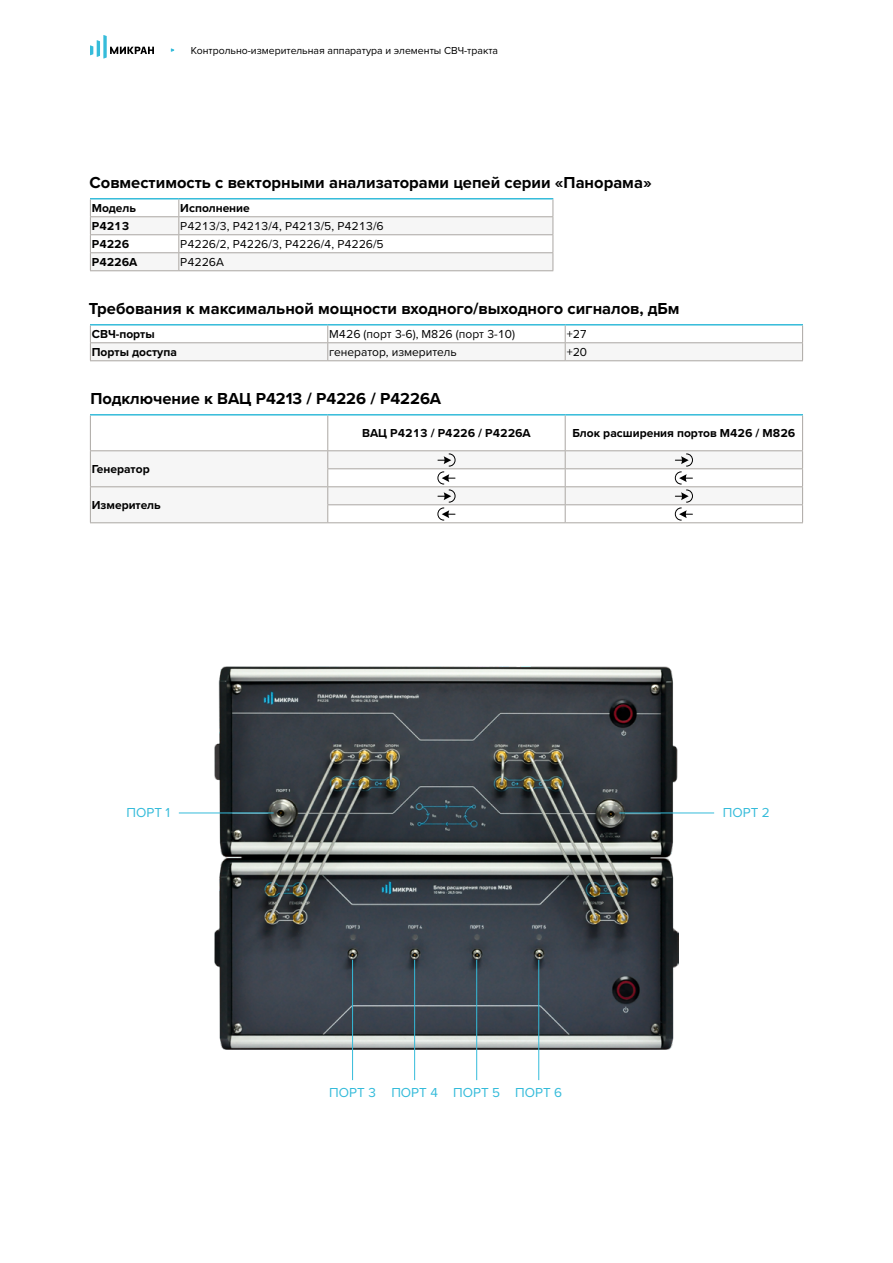
<style>
.page{position:relative;width:893px;height:1263px;background:#fff}
.page>*{position:absolute;margin:0;border:0;box-sizing:border-box;transform-origin:0 0}
.Header_4_Rus{font:700 16.5px "Proxima Nova";color:#000}
.t1{font:13.5px "Proxima Nova";color:#34bbda}
.Table_Rus{font:12px "Proxima Nova";color:#000}
.Header_Table_N_Rus{font:700 12px "Proxima Nova";color:#000}
.Table_Rus-2{font:700 12px "Proxima Nova";color:#000}
.Header_Table_N_Rus-2{font:12px "Proxima Nova";color:#000}
.t2{font:10.5px "Proxima Nova";color:#000}
</style>
<div class="page">
<img style="left:215px;top:666px;width:463px;height:383px">
<hr style="left:90px;top:198px;width:89px;height:2px;background:#34bbda">
<hr style="left:179px;top:198px;width:374px;height:2px;background:#34bbda">
<svg style="left:90px;top:200px;width:464px;height:71px"></svg>
<hr style="left:90px;top:270px;width:89px;height:1px;background:#aba7a3">
<hr style="left:179px;top:270px;width:374px;height:1px;background:#aba7a3">
<hr style="left:90px;top:324px;width:238px;height:2px;background:#34bbda">
<hr style="left:328px;top:324px;width:237px;height:2px;background:#34bbda">
<hr style="left:565px;top:324px;width:238px;height:2px;background:#34bbda">
<svg style="left:90px;top:326px;width:713px;height:34px"></svg>
<hr style="left:90px;top:360px;width:238px;height:1px;background:#aba7a3">
<hr style="left:328px;top:360px;width:237px;height:1px;background:#aba7a3">
<hr style="left:565px;top:360px;width:238px;height:1px;background:#aba7a3">
<svg style="left:91px;top:451px;width:711px;height:71px;fill:#f6f6f6"></svg>
<hr style="left:90px;top:414px;width:238px;height:2px;background:#34bbda">
<hr style="left:328px;top:414px;width:237px;height:2px;background:#34bbda">
<hr style="left:565px;top:414px;width:238px;height:2px;background:#34bbda">
<hr style="left:90px;top:416px;width:1px;height:34px;background:#aba7a3">
<hr style="left:327px;top:416px;width:1px;height:34px;background:#aba7a3">
<hr style="left:565px;top:416px;width:1px;height:34px;background:#aba7a3">
<hr style="left:802px;top:416px;width:1px;height:34px;background:#aba7a3">
<hr style="left:90px;top:450px;width:238px;height:1px;background:#aba7a3">
<hr style="left:328px;top:450px;width:237px;height:1px;background:#aba7a3">
<hr style="left:565px;top:450px;width:238px;height:1px;background:#aba7a3">
<hr style="left:327px;top:468px;width:238px;height:1px;background:#aba7a3">
<hr style="left:565px;top:468px;width:238px;height:1px;background:#aba7a3">
<hr style="left:90px;top:486px;width:238px;height:1px;background:#aba7a3">
<hr style="left:328px;top:486px;width:237px;height:1px;background:#aba7a3">
<hr style="left:565px;top:486px;width:238px;height:1px;background:#aba7a3">
<svg style="left:90px;top:451px;width:1px;height:71px"></svg>
<hr style="left:327px;top:504px;width:238px;height:1px;background:#aba7a3">
<svg style="left:327px;top:451px;width:1px;height:71px"></svg>
<hr style="left:565px;top:504px;width:238px;height:1px;background:#aba7a3">
<svg style="left:565px;top:451px;width:1px;height:71px"></svg>
<svg style="left:802px;top:451px;width:1px;height:71px"></svg>
<hr style="left:90px;top:522px;width:238px;height:1px;background:#aba7a3">
<hr style="left:328px;top:522px;width:237px;height:1px;background:#aba7a3">
<hr style="left:565px;top:522px;width:238px;height:1px;background:#aba7a3">
<svg style="left:438px;top:453px;width:17px;height:68px"></svg>
<svg style="left:675px;top:453px;width:18px;height:68px"></svg>
<hr style="left:352px;top:960px;width:1px;height:120px;background:#34bbda">
<hr style="left:414px;top:960px;width:1px;height:120px;background:#34bbda">
<hr style="left:476px;top:960px;width:1px;height:120px;background:#34bbda">
<hr style="left:538px;top:960px;width:1px;height:120px;background:#34bbda">
<hr style="left:179px;top:812px;width:95px;height:1px;background:#34bbda">
<hr style="left:619px;top:812px;width:95px;height:1px;background:#34bbda">
<svg style="left:90px;top:35px;width:64px;height:23px"></svg>
<p class="t2" style="left:191px;top:44px;width:309px">Контрольно-измерительная аппаратура и элементы СВЧ-тракта</p>
<p class="Header_4_Rus" style="left:90px;top:173px;width:564px">Совместимость с векторными анализаторами цепей серии «Панорама»</p>
<p class="Header_Table_N_Rus" style="left:92px;top:200px;width:46px">Модель</p>
<p class="Header_Table_N_Rus" style="left:180px;top:200px;width:71px">Исполнение</p>
<p class="Table_Rus-2" style="left:92px;top:218px;width:39px">Р4213</p>
<p class="Table_Rus" style="left:180px;top:218px;width:205px">Р4213/3, Р4213/4, Р4213/5, Р4213/6</p>
<p class="Table_Rus-2" style="left:92px;top:236px;width:39px">Р4226</p>
<p class="Table_Rus" style="left:180px;top:236px;width:205px">Р4226/2, Р4226/3, Р4226/4, Р4226/5</p>
<p class="Table_Rus-2" style="left:92px;top:254px;width:47px">Р4226А</p>
<p class="Table_Rus" style="left:180px;top:254px;width:45px">Р4226А</p>
<p class="Header_4_Rus" style="left:89px;top:299px;width:592px">Требования к максимальной мощности входного/выходного сигналов, дБм</p>
<p class="Header_Table_N_Rus" style="left:92px;top:326px;width:64px">СВЧ-порты</p>
<p class="Header_Table_N_Rus-2" style="left:329px;top:326px;width:187px">М426 (порт 3-6), М826 (порт 3-10)</p>
<p class="Header_Table_N_Rus-2" style="left:567px;top:326px;width:22px">+27</p>
<p class="Table_Rus-2" style="left:92px;top:344px;width:86px">Порты доступа</p>
<p class="Table_Rus" style="left:329px;top:344px;width:129px">генератор, измеритель</p>
<p class="Table_Rus" style="left:567px;top:344px;width:22px">+20</p>
<p class="Header_4_Rus" style="left:90px;top:389px;width:352px">Подключение к ВАЦ Р4213 / Р4226 / Р4226А</p>
<p class="Table_Rus-2" style="left:92px;top:461px;width:59px">Генератор</p>
<p class="Table_Rus-2" style="left:92px;top:497px;width:71px">Измеритель</p>
<p class="Header_Table_N_Rus" style="left:362px;top:425px;width:170px">ВАЦ Р4213 / Р4226 / Р4226А</p>
<p class="Header_Table_N_Rus" style="left:572px;top:425px;width:224px">Блок расширения портов М426 / М826</p>
<p class="t1" style="left:127px;top:805px;width:45px">ПОРТ 1</p>
<p class="t1" style="left:723px;top:805px;width:48px">ПОРТ 2</p>
<p class="t1" style="left:329px;top:1084px;width:48px">ПОРТ 3</p>
<p class="t1" style="left:391px;top:1084px;width:48px">ПОРТ 4</p>
<p class="t1" style="left:453px;top:1084px;width:49px">ПОРТ 5</p>
<p class="t1" style="left:515px;top:1084px;width:49px">ПОРТ 6</p>
</div>
